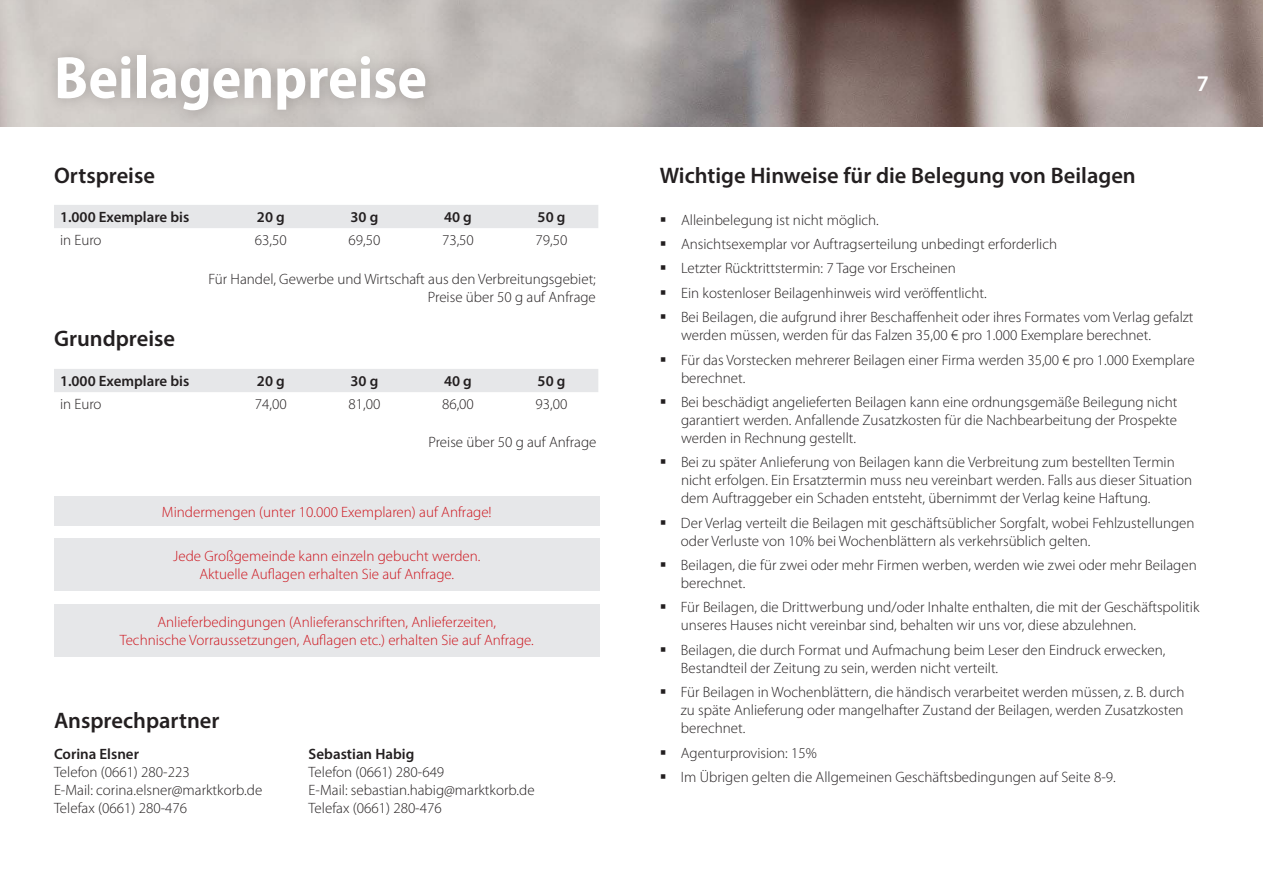
<style>
.page{position:relative;width:1263px;height:893px;background:#fff}
.page>*{position:absolute;margin:0;border:0;box-sizing:border-box;transform-origin:0 0}
.t1{font:700 semi-condensed 60px "Myriad Pro";color:#fff}
.t2{font:600 22.5px "Myriad Pro";color:#231f20}
.t3{font:600 22.5px "Myriad Pro";color:#fff}
.t4{font:300 15px/18px "Myriad Pro";color:#231f20}
.t5{font:300 15px/18px "Myriad Pro";color:#cd151d;text-align:center}
.t6{font:600 15px "Myriad Pro";color:#231f20}
</style>
<div class="page">
<img style="left:0;top:0;width:1262px;height:127px">
<div style="left:45px;top:43px;width:395px;height:83px;background:#231f20;opacity:.25"></div>
<div style="left:54px;top:205px;width:544px;height:23px;background:#e6e7e9"></div>
<div style="left:54px;top:369px;width:544px;height:23px;background:#e6e7e9"></div>
<div style="left:54px;top:496px;width:546px;height:30px;background:#e6e7e9"></div>
<div style="left:54px;top:539px;width:546px;height:52px;background:#e6e7e9"></div>
<div style="left:54px;top:604px;width:546px;height:52px;background:#e6e7e9"></div>
<h1 class="t1" style="left:54px;top:44px;width:375px">Beilagenpreise</h1>
<h2 class="t2" style="left:54px;top:161px;width:103px">Ortspreise</h2>
<p class="t6" style="left:60px;top:208px;width:131px">1.000 Exemplare bis</p>
<p class="t6" style="left:257px;top:208px;width:29px">20 g</p>
<p class="t6" style="left:351px;top:208px;width:29px">30 g</p>
<p class="t6" style="left:444px;top:208px;width:29px">40 g</p>
<p class="t6" style="left:538px;top:208px;width:29px">50 g</p>
<p class="t4" style="left:60px;top:232px;width:43px">in Euro</p>
<p class="t4" style="left:255px;top:232px;width:33px">63,50</p>
<p class="t4" style="left:348px;top:232px;width:33px">69,50</p>
<p class="t4" style="left:442px;top:232px;width:33px">73,50</p>
<p class="t4" style="left:536px;top:232px;width:33px">79,50</p>
<p class="t4" style="left:209px;top:270px;width:389px;text-align:right">Für Handel, Gewerbe und Wirtschaft aus den Verbreitungsgebiet;<br>Preise über 50 g auf Anfrage</p>
<h2 class="t2" style="left:54px;top:325px;width:123px">Grundpreise</h2>
<p class="t6" style="left:60px;top:372px;width:131px">1.000 Exemplare bis</p>
<p class="t6" style="left:257px;top:372px;width:29px">20 g</p>
<p class="t6" style="left:351px;top:372px;width:29px">30 g</p>
<p class="t6" style="left:444px;top:372px;width:29px">40 g</p>
<p class="t6" style="left:538px;top:372px;width:29px">50 g</p>
<p class="t4" style="left:60px;top:396px;width:43px">in Euro</p>
<p class="t4" style="left:255px;top:396px;width:33px">74,00</p>
<p class="t4" style="left:348px;top:396px;width:33px">81,00</p>
<p class="t4" style="left:442px;top:396px;width:33px">86,00</p>
<p class="t4" style="left:536px;top:396px;width:33px">93,00</p>
<p class="t4" style="left:428px;top:434px;width:170px">Preise über 50 g auf Anfrage</p>
<p class="t5" style="left:162px;top:503px;width:331px">Mindermengen (unter 10.000 Exemplaren) auf Anfrage!</p>
<p class="t5" style="left:173px;top:548px;width:309px">Jede Großgemeinde kann einzeln gebucht werden.<br>Aktuelle Auflagen erhalten Sie auf Anfrage.</p>
<p class="t5" style="left:120px;top:613px;width:416px">Anlieferbedingungen (Anlieferanschriften, Anlieferzeiten,<br>Technische Vorraussetzungen, Auflagen etc.) erhalten Sie auf Anfrage.</p>
<h2 class="t2" style="left:54px;top:706px;width:167px">Ansprechpartner</h2>
<p class="t6" style="left:54px;top:744px;width:87px">Corina Elsner</p>
<p class="t4" style="left:54px;top:763px;width:210px">Telefon (0661) 280-223<br>E-Mail: corina.elsner@marktkorb.de<br>Telefax (0661) 280-476</p>
<p class="t6" style="left:309px;top:744px;width:107px">Sebastian Habig</p>
<p class="t4" style="left:309px;top:763px;width:227px">Telefon (0661) 280-649<br>E-Mail: sebastian.habig@marktkorb.de<br>Telefax (0661) 280-476</p>
<h2 class="t2" style="left:660px;top:161px;width:477px">Wichtige Hinweise für die Belegung von Beilagen</h2>
<h2 class="t3" style="left:1197px;top:69px;width:14px">7</h2>
<p class="t4" style="left:681px;top:208px;width:514px;line-height:24.3px">Alleinbelegung ist nicht möglich.<br>Ansichtsexemplar vor Auftragserteilung unbedingt erforderlich<br>Letzter Rücktrittstermin: 7 Tage vor Erscheinen<br>Ein kostenloser Beilagenhinweis wird veröffentlicht.<br>Bei Beilagen, die aufgrund ihrer Beschaffenheit oder ihres Formates vom Verlag gefalzt</p>
<p class="t4" style="left:681px;top:323px;width:515px;line-height:24.3px">werden müssen, werden für das Falzen 35,00 € pro 1.000 Exemplare berechnet.<br>Für das Vorstecken mehrerer Beilagen einer Firma werden 35,00 € pro 1.000 Exemplare</p>
<p class="t4" style="left:681px;top:366px;width:498px;line-height:24.3px">berechnet.<br>Bei beschädigt angelieferten Beilagen kann eine ordnungsgemäße Beilegung nicht</p>
<p class="t4" style="left:681px;top:411px;width:498px">garantiert werden. Anfallende Zusatzkosten für die Nachbearbeitung der Prospekte werden in Rechnung gestellt.</p>
<p class="t4" style="left:681px;top:453px;width:513px">Bei zu später Anlieferung von Beilagen kann die Verbreitung zum bestellten Termin nicht erfolgen. Ein Ersatztermin muss neu vereinbart werden. Falls aus dieser Situation dem Auftraggeber ein Schaden entsteht, übernimmt der Verlag keine Haftung.</p>
<p class="t4" style="left:681px;top:514px;width:515px">Der Verlag verteilt die Beilagen mit geschäftsüblicher Sorgfalt, wobei Fehlzustellungen oder Verluste von 10% bei Wochenblättern als verkehrsüblich gelten.</p>
<p class="t4" style="left:681px;top:556px;width:517px">Beilagen, die für zwei oder mehr Firmen werben, werden wie zwei oder mehr Beilagen berechnet.</p>
<p class="t4" style="left:681px;top:599px;width:520px">Für Beilagen, die Drittwerbung und/oder Inhalte enthalten, die mit der Geschäftspolitik unseres Hauses nicht vereinbar sind, behalten wir uns vor, diese abzulehnen.</p>
<p class="t4" style="left:681px;top:641px;width:486px">Beilagen, die durch Format und Aufmachung beim Leser den Eindruck erwecken,<br>Bestandteil der Zeitung zu sein, werden nicht verteilt.</p>
<p class="t4" style="left:681px;top:683px;width:505px;text-align:justify">Für Beilagen in Wochenblättern, die händisch verarbeitet werden müssen, z. B. durch zu späte Anlieferung oder mangelhafter Zustand der Beilagen, werden Zusatzkosten berechnet.</p>
<p class="t4" style="left:681px;top:741px;width:436px;line-height:24.3px">Agenturprovision: 15%<br>Im Übrigen gelten die Allgemeinen Geschäftsbedingungen auf Seite 8-9.</p>
</div>
